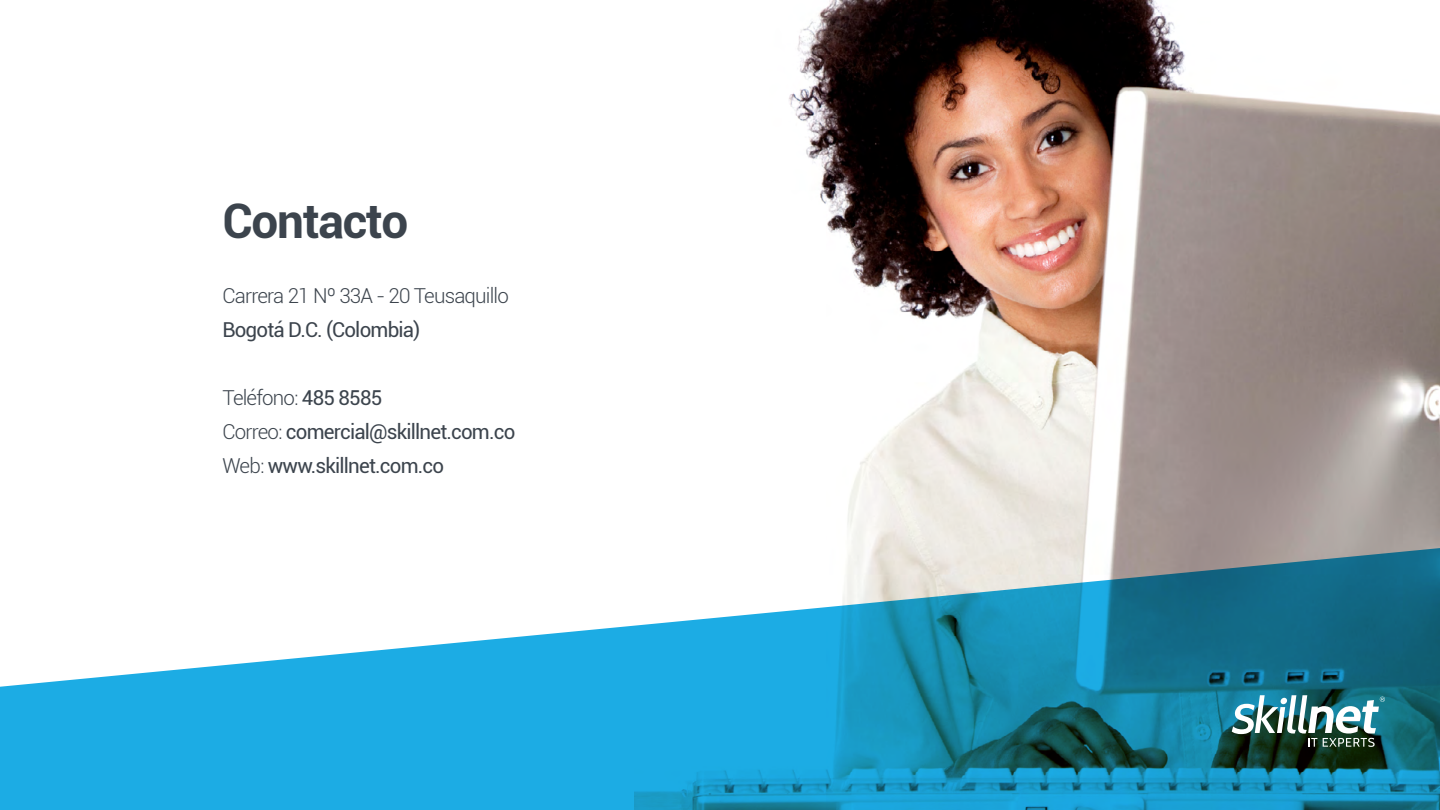
<style>
.page{position:relative;width:1440px;height:810px;background:#fff}
.page>*{position:absolute;margin:0;border:0;box-sizing:border-box;transform-origin:0 0}
.t1{font:700 47.62px "Roboto";letter-spacing:-.025em;color:#3c444d}
.t2{font:20.55px/33.8px "Roboto";letter-spacing:-.04em;color:#3c444d}
.t3{font:300 20.55px "Roboto";letter-spacing:-.04em;color:#3c444d}
.s1{font-weight:300}
</style>
<div class="page">
<img style="left:789px;top:0;width:651px;height:522px">
<svg style="left:0;top:522px;width:1440px;height:288px"></svg>
<img style="left:1232px;top:695px;width:153px;height:52px">
<h1 class="t1" style="left:223px;top:188px;width:187px">Contacto</h1>
<p class="t3" style="left:223px;top:282px;width:288px">Carrera 21 Nº 33A - 20 Teusaquillo</p>
<p class="t2" style="left:223px;top:312px;width:199px">Bogotá D.C. (Colombia)</p>
<p class="t2" style="left:223px;top:380px;width:294px"><span class="s1">Teléfono:</span> 485 8585<br><span class="s1">Correo:</span> comercial@skillnet.com.co<br><span class="s1">Web:</span> www.skillnet.com.co</p>
</div>
